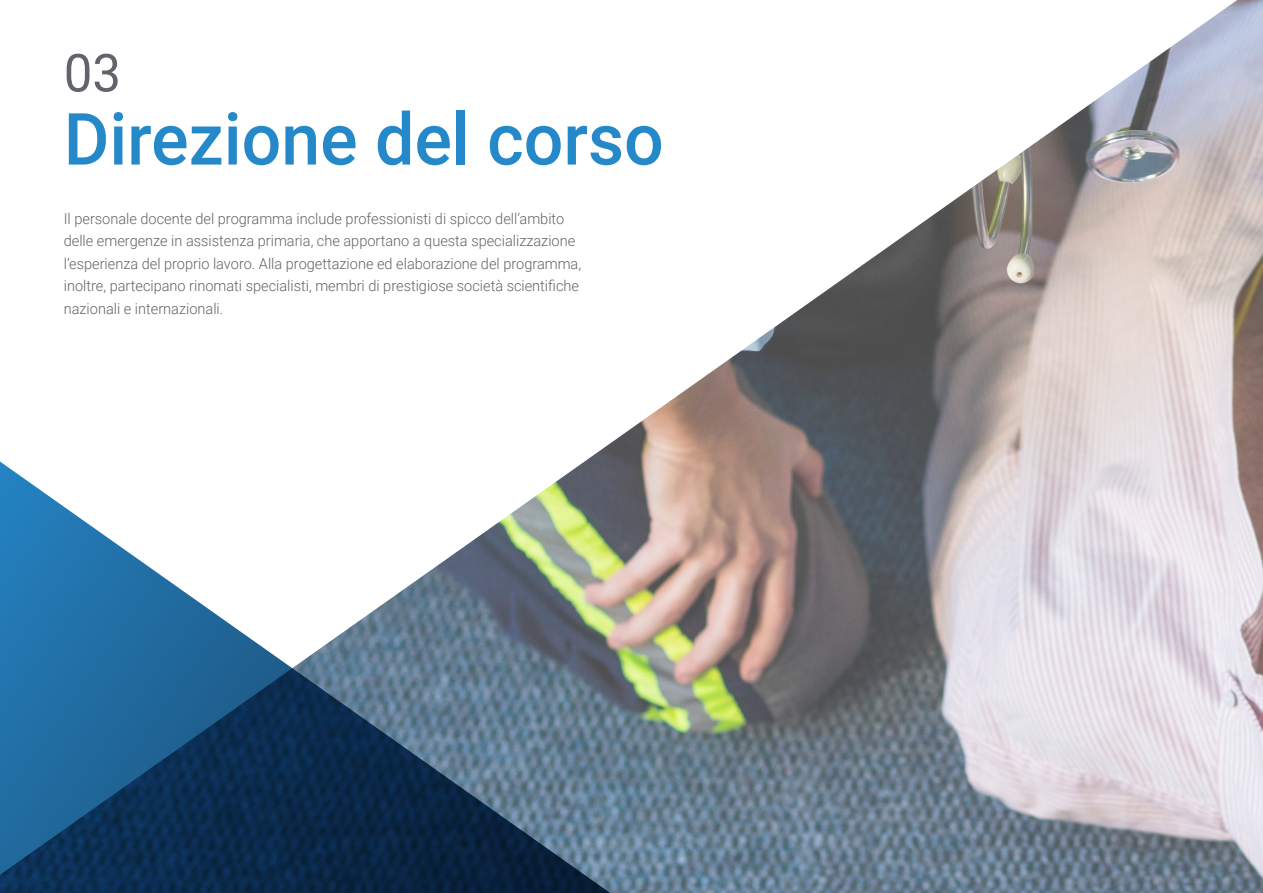
<style>
.page{position:relative;width:1263px;height:893px;background:#fff}
.page>*{position:absolute;margin:0;border:0;box-sizing:border-box;transform-origin:0 0}
.t1{font:500 72px "Roboto";color:#2488c9}
.t2{font:52.5px "Roboto";color:#61646a}
.t3{font:300 15px/22.5px "Roboto";color:#61646a}
</style>
<div class="page">
<img style="left:606px;top:0;width:657px;height:893px">
<svg style="left:0;top:446px;width:640px;height:447px"></svg>
<h2 class="t2" style="left:64px;top:36px;width:59px">03</h2>
<h1 class="t1" style="left:64px;top:89px;width:601px">Direzione del corso</h1>
<p class="t3" style="left:64px;top:207px;width:519px">Il personale docente del programma include professionisti di spicco dell’ambito delle emergenze in assistenza primaria, che apportano a questa specializzazione l’esperienza del proprio lavoro. Alla progettazione ed elaborazione del programma, inoltre, partecipano rinomati specialisti, membri di prestigiose società scientifiche nazionali e internazionali.</p>
</div>
